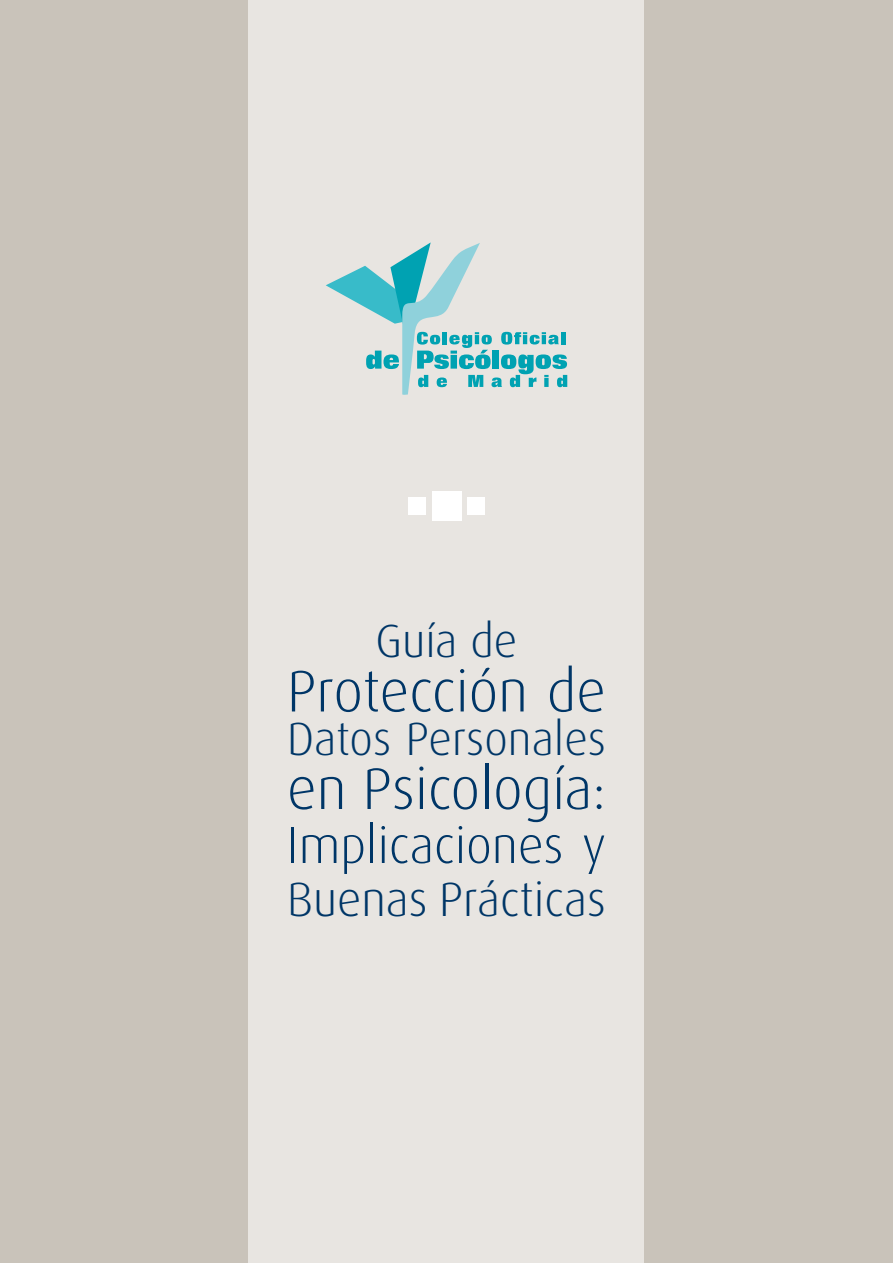
<style>
.page{position:relative;width:893px;height:1263px;background:#c9c3ba}
.page>*{position:absolute;margin:0;border:0;box-sizing:border-box;transform-origin:0 0}
.t1{font:300 58.5px "Dax Pro";color:#003667}
.t2{font:300 51px "Dax Pro";color:#003667}
.t3{font:300 48px "Dax Pro";color:#003667}
.t4{font:300 46.5px "Dax Pro";color:#003667}
</style>
<div class="page">
<div style="left:249px;top:0;width:395px;height:1263px;background:#e8e5e1"></div>
<svg style="left:326px;top:242px;width:241px;height:153px"></svg>
<div style="left:432px;top:492px;width:29px;height:29px;background:#fff"></div>
<div style="left:408px;top:498px;width:17px;height:17px;background:#fff"></div>
<div style="left:468px;top:498px;width:17px;height:17px;background:#fff"></div>
<p class="t4" style="left:375px;top:611px;width:144px">Guía de</p>
<p class="t1" style="left:287px;top:653px;width:320px">Protección de</p>
<p class="t4" style="left:287px;top:708px;width:320px">Datos Personales</p>
<p class="t1" style="left:287px;top:750px;width:320px">en Psicología:</p>
<p class="t2" style="left:287px;top:812px;width:320px">Implicaciones y</p>
<p class="t3" style="left:287px;top:867px;width:320px">Buenas Prácticas</p>
</div>
